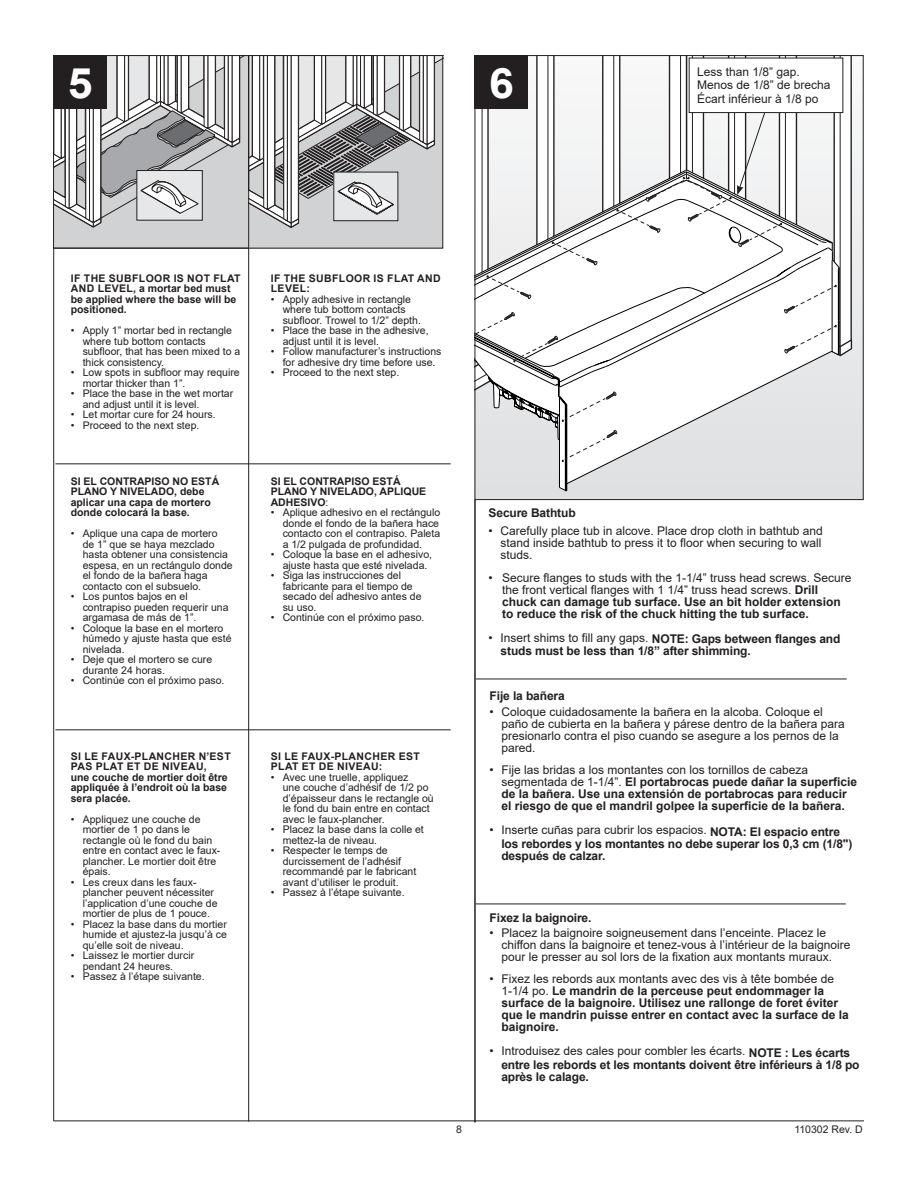
<style>
.page{position:relative;width:918px;height:1188px;background:#fff}
.page>*{position:absolute;margin:0;border:0;box-sizing:border-box;transform-origin:0 0}
.t1{font:700 42px "Arial";color:#fff;scale:1.06 1}
.t2{font:700 12px/12px "Arial";color:#231f20}
.t3{font:12px/12px "Arial";color:#231f20}
.t4{font:10.5px/10.5px "Arial";color:#231f20}
.t5{font:700 10.5px/10.5px "Arial";color:#231f20}
.t6{font:700 10.5px/10.5px "Arial";letter-spacing:.035em;color:#231f20}
.s1{font-weight:400}
.s2{font-weight:700}
</style>
<div class="page">
<hr style="left:54px;top:1120px;width:810px;height:1px;background:#231f20">
<hr style="left:476px;top:679px;width:371px;height:1px;background:#231f20">
<hr style="left:476px;top:904px;width:370px;height:1px;background:#231f20">
<hr style="left:475px;top:58px;width:1px;height:1065px;background:#231f20">
<div style="left:475px;top:56px;width:388px;height:444px;background:linear-gradient(to bottom,#f9f9f9,#dee0e2)"></div>
<hr style="left:53px;top:55px;width:1px;height:1066px;background:#231f20">
<svg style="left:55px;top:57px;width:386px;height:190px"></svg>
<hr style="left:55px;top:463px;width:396px;height:1px;background:#231f20">
<hr style="left:55px;top:729px;width:396px;height:1px;background:#231f20">
<div style="left:53px;top:55px;width:54px;height:54px;background:#231f20"></div>
<div style="left:53px;top:55px;width:390px;height:194px;border:1px solid #231f20"></div>
<hr style="left:248px;top:55px;width:1px;height:1067px;background:#231f20">
<svg style="left:475px;top:56px;width:378px;height:435px"></svg>
<div style="left:689px;top:58px;width:154px;height:55px;background:#fff"></div>
<div style="left:689px;top:58px;width:154px;height:55px;border:1px solid #231f20"></div>
<h1 class="t1" style="left:68px;top:53px;width:25px">5</h1>
<p class="t3" style="left:697px;top:65px;width:135px;line-height:13.5px">Less than 1/8” gap.<br>Menos de 1/8” de brecha<br>Écart inférieur à 1/8 po</p>
<h1 class="t1" style="left:489px;top:53px;width:25px">6</h1>
<p class="t5" style="left:71px;top:273px;width:171px">IF THE SUBFLOOR IS NOT FLAT<br>AND LEVEL, a mortar bed must be applied where the base will be positioned.</p>
<p class="t4" style="left:83px;top:325px;width:159px;text-indent:-12px">• Apply 1” mortar bed in rectangle where tub bottom contacts subfloor, that has been mixed to a thick consistency.</p>
<p class="t4" style="left:83px;top:367px;width:158px;text-indent:-12px">• Low spots in subfloor may require mortar thicker than 1”.</p>
<p class="t4" style="left:83px;top:388px;width:152px;text-indent:-12px">• Place the base in the wet mortar and adjust until it is level.</p>
<p class="t4" style="left:71px;top:409px;width:147px">• Let mortar cure for 24 hours.</p>
<p class="t4" style="left:71px;top:420px;width:130px">• Proceed to the next step.</p>
<p class="t5" style="left:71px;top:476px;width:150px">SI EL CONTRAPISO NO ESTÁ<br>PLANO Y NIVELADO, debe aplicar una capa de mortero donde colocará la base.</p>
<p class="t4" style="left:83px;top:528px;width:152px;text-indent:-12px">• Aplique una capa de mortero<br>de 1” que se haya mezclado hasta obtener una consistencia espesa, en un rectángulo donde el fondo de la bañera haga contacto con el subsuelo.</p>
<p class="t4" style="left:83px;top:591px;width:147px;text-indent:-12px">• Los puntos bajos en el contrapiso pueden requerir una argamasa de más de 1”.</p>
<p class="t4" style="left:83px;top:623px;width:150px;text-indent:-12px">• Coloque la base en el mortero húmedo y ajuste hasta que esté nivelada.</p>
<p class="t4" style="left:83px;top:654px;width:131px;text-indent:-12px">• Deje que el mortero se cure durante 24 horas.</p>
<p class="t4" style="left:71px;top:675px;width:155px">• Continúe con el próximo paso.</p>
<p class="t5" style="left:71px;top:751px;width:162px">SI LE FAUX-PLANCHER N’EST<br>PAS PLAT ET DE NIVEAU,<br>une couche de mortier doit être appliquée à l’endroit où la base sera placée.</p>
<p class="t4" style="left:83px;top:814px;width:139px;text-indent:-12px">• Appliquez une couche de mortier de 1 po dans le rectangle où le fond du bain entre en contact avec le faux&shy;plancher. Le mortier doit être épais.</p>
<p class="t4" style="left:83px;top:877px;width:136px;text-indent:-12px">• Les creux dans les faux&shy;plancher peuvent nécessiter l’application d’une couche de mortier de plus de 1 pouce.</p>
<p class="t4" style="left:83px;top:919px;width:146px;text-align:justify;text-indent:-12px">• Placez la base dans du mortier humide et ajustez-la jusqu’à ce qu’elle soit de niveau.</p>
<p class="t4" style="left:83px;top:950px;width:113px;text-indent:-12px">• Laissez le mortier durcir pendant 24 heures.</p>
<p class="t4" style="left:71px;top:971px;width:135px">• Passez à l’étape suivante.</p>
<p class="t6" style="left:271px;top:273px;width:171px">IF THE SUBFLOOR IS FLAT AND<br>LEVEL:</p>
<p class="t4" style="left:283px;top:294px;width:140px;text-indent:-12px">• Apply adhesive in rectangle where tub bottom contacts subfloor. Trowel to 1/2” depth.</p>
<p class="t4" style="left:283px;top:325px;width:147px;text-indent:-12px">• Place the base in the adhesive, adjust until it is level.</p>
<p class="t4" style="left:271px;top:346px;width:172px;text-align:center">• Follow manufacturer’s instructions for adhesive dry time before use.</p>
<p class="t4" style="left:271px;top:367px;width:130px">• Proceed to the next step.</p>
<p class="t5" style="left:271px;top:476px;width:157px">SI EL CONTRAPISO ESTÁ<br>PLANO Y NIVELADO, APLIQUE<br>ADHESIVO<span class="s1">:</span></p>
<p class="t4" style="left:283px;top:507px;width:159px;text-align:justify;text-indent:-12px">• Aplique adhesivo en el rectángulo donde el fondo de la bañera hace contacto con el contrapiso. Paleta a 1/2 pulgada de profundidad.</p>
<p class="t4" style="left:283px;top:549px;width:151px;text-indent:-12px">• Coloque la base en el adhesivo, ajuste hasta que esté nivelada.</p>
<p class="t4" style="left:283px;top:570px;width:140px;text-indent:-12px">• Siga las instrucciones del fabricante para el tiempo de secado del adhesivo antes de su uso.</p>
<p class="t4" style="left:271px;top:612px;width:155px">• Continúe con el próximo paso.</p>
<p class="t6" style="left:271px;top:751px;width:150px">SI LE FAUX-PLANCHER EST<br>PLAT ET DE NIVEAU:</p>
<p class="t4" style="left:283px;top:772px;width:153px;text-indent:-12px">• Avec une truelle, appliquez<br>une couche d’adhésif de 1/2 po d’épaisseur dans le rectangle où le fond du bain entre en contact avec le faux-plancher.</p>
<p class="t4" style="left:283px;top:824px;width:143px;text-indent:-12px">• Placez la base dans la colle et mettez-la de niveau.</p>
<p class="t4" style="left:283px;top:845px;width:135px;text-indent:-12px">• Respecter le temps de durcissement de l’adhésif recommandé par le fabricant avant d’utiliser le produit.</p>
<p class="t4" style="left:271px;top:887px;width:135px">• Passez à l’étape suivante.</p>
<p class="t2" style="left:489px;top:507px;width:89px">Secure Bathtub</p>
<p class="t3" style="left:501px;top:525px;width:324px;text-align:justify;text-indent:-12px">• Carefully place tub in alcove. Place drop cloth in bathtub and stand inside bathtub to press it to floor when securing to wall studs.</p>
<p class="t3" style="left:502px;top:571px;width:351px;text-indent:-14px">• Secure flanges to studs with the 1-1/4” truss head screws. Secure the front vertical flanges with 1 1/4” truss head screws. <span class="s2">Drill chuck can damage tub surface. Use an bit holder extension to reduce the risk of the chuck hitting the tub surface.</span></p>
<p class="t2" style="left:501px;top:631px;width:341px;line-height:13.6px;text-indent:-12px"><span class="s1">• Insert shims to fill any gaps.</span> NOTE: Gaps between flanges and studs must be less than 1/8” after shimming.</p>
<p class="t2" style="left:490px;top:690px;width:77px">Fije la bañera</p>
<p class="t3" style="left:501px;top:705px;width:345px;text-indent:-12px">• Coloque cuidadosamente la bañera en la alcoba. Coloque el paño de cubierta en la bañera y párese dentro de la bañera para presionarlo contra el piso cuando se asegure a los pernos de la pared.</p>
<p class="t2" style="left:501px;top:764px;width:357px;text-indent:-12px"><span class="s1">• Fije las bridas a los montantes con los tornillos de cabeza segmentada de 1-1/4”.</span> El portabrocas puede dañar la superficie de la bañera. Use una extensión de portabrocas para reducir el riesgo de que el mandril golpee la superficie de la bañera.</p>
<p class="t2" style="left:501px;top:823px;width:353px;line-height:13.6px;text-indent:-12px"><span class="s1">• Inserte cuñas para cubrir los espacios.</span> NOTA: El espacio entre los rebordes y los montantes no debe superar los 0,3 cm (1/8")</p>
<p class="t2" style="left:501px;top:850px;width:106px">después de calzar.</p>
<p class="t2" style="left:490px;top:912px;width:103px">Fixez la baignoire.</p>
<p class="t3" style="left:501px;top:926px;width:351px;text-indent:-12px">• Placez la baignoire soigneusement dans l’enceinte. Placez le chiffon dans la baignoire et tenez-vous à l’intérieur de la baignoire pour le presser au sol lors de la fixation aux montants muraux.</p>
<p class="t2" style="left:501px;top:973px;width:349px;text-indent:-12px"><span class="s1">• Fixez les rebords aux montants avec des vis à tête bombée de 1-1/4 po.</span> Le mandrin de la perceuse peut endommager la surface de la baignoire. Utilisez une rallonge de foret éviter que le mandrin puisse entrer en contact avec la surface de la baignoire.</p>
<p class="t2" style="left:501px;top:1044px;width:360px;line-height:13.6px;text-indent:-12px"><span class="s1">• Introduisez des cales pour combler les écarts.</span> NOTE : Les écarts entre les rebords et les montants doivent être inférieurs à 1/8 po</p>
<p class="t2" style="left:501px;top:1071px;width:89px">après le calage.</p>
<p class="t4" style="left:456px;top:1124px;width:7px">8</p>
<p class="t4" style="left:794px;top:1124px;width:70px">110302 Rev. D</p>
</div>
